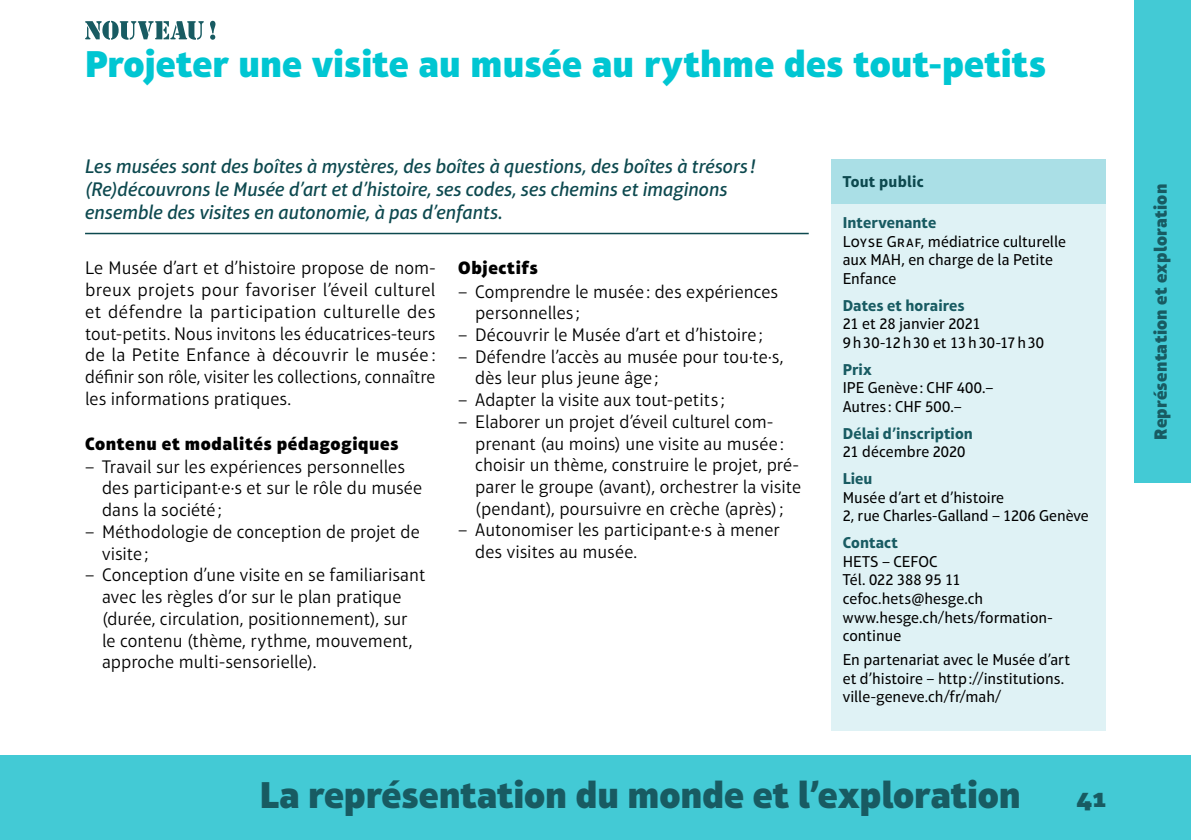
<style>
.page{position:relative;width:1191px;height:840px;background:#fff}
.page>*{position:absolute;margin:0;border:0;box-sizing:border-box;transform-origin:0 0}
.titre_focpe{font:900 38px "Aptifer Sans LT Pro";color:#00c6d2}
.t1{font:900 38px "Aptifer Sans LT Pro";letter-spacing:-.005em;color:#185b62}
.t2{font:900 28px "Aptifer Sans LT Pro";color:#185b62}
.chapeau_focpe{font:italic 500 20px/23px "Aptifer Sans LT Pro";color:#0d494f}
.text_focpe{font:300 18.4px/21.6px "Aptifer Sans LT Pro";color:#000}
.inter_focpe{font:900 18.2px "Aptifer Sans LT Pro";letter-spacing:.03em;color:#000}
.t3{font:900 18px "Aptifer Sans LT Pro";letter-spacing:.015em;color:#185b62}
.infotext_focpe{font:16px/18.4px "Aptifer Sans LT Pro";color:#000}
.infotext_focpe-2{font:700 16px/18.4px "Aptifer Sans LT Pro";letter-spacing:.005em;color:#185b62}
.info_cible_focpe{font:700 16px "Aptifer Sans LT Pro";letter-spacing:.015em;color:#0d494f}
.s1{font-weight:700;color:#185b62}
.s2{font-weight:400;color:#000}
</style>
<div class="page">
<div style="left:0;top:754px;width:1191px;height:85px;background:#43cad5"></div>
<div style="left:1134px;top:0;width:57px;height:482px;background:#43cad5"></div>
<div style="left:831px;top:159px;width:275px;height:571px;background:#dff2f5"></div>
<div style="left:831px;top:159px;width:275px;height:44px;background:#aadfe6"></div>
<hr style="left:85px;top:233px;width:723px;height:1px;background:#0d494f">
<svg style="left:85px;top:21px;width:130px;height:19px"></svg>
<p class="titre_focpe" style="left:85px;top:40px;width:962px">Projeter une visite au musée au rythme des tout-petits</p>
<p class="chapeau_focpe" style="left:85px;top:154px;width:672px">Les musées sont des boîtes à mystères, des boîtes à questions, des boîtes à trésors ! (Re)découvrons le Musée d’art et d’histoire, ses codes, ses chemins et imaginons ensemble des visites en autonomie, à pas d’enfants.</p>
<p class="text_focpe" style="left:85px;top:257px;width:352px;text-align:justify">Le Musée d’art et d’histoire propose de nom&shy;breux projets pour favoriser l’éveil culturel et défendre la participation culturelle des tout-petits. Nous invitons les éducatrices-teurs de la Petite Enfance à découvrir le musée : définir son rôle, visiter les collections, connaître les informations pratiques.</p>
<p class="inter_focpe" style="left:85px;top:432px;width:315px">Contenu et modalités pédagogiques</p>
<p class="text_focpe" style="left:102px;top:455px;width:322px;text-indent:-17px">− Travail sur les expériences personnelles des participant·e·s et sur le rôle du musée dans la société ;</p>
<p class="text_focpe" style="left:102px;top:520px;width:319px;text-indent:-17px">− Méthodologie de conception de projet de visite ;</p>
<p class="text_focpe" style="left:102px;top:564px;width:325px;text-indent:-17px">− Conception d’une visite en se familiarisant avec les règles d’or sur le plan pratique (durée, circulation, positionnement), sur le contenu (thème, rythme, mouvement, approche multi-sensorielle).</p>
<p class="inter_focpe" style="left:458px;top:257px;width:81px">Objectifs</p>
<p class="text_focpe" style="left:475px;top:280px;width:304px;text-indent:-17px">− Comprendre le musée : des expériences personnelles ;</p>
<p class="text_focpe" style="left:458px;top:324px;width:306px">− Découvrir le Musée d’art et d’histoire ;</p>
<p class="text_focpe" style="left:475px;top:345px;width:310px;text-indent:-17px">− Défendre l’accès au musée pour tou·te·s, dès leur plus jeune âge ;</p>
<p class="text_focpe" style="left:458px;top:389px;width:268px">− Adapter la visite aux tout-petits ;</p>
<p class="text_focpe" style="left:475px;top:410px;width:327px;text-indent:-17px">− Elaborer un projet d’éveil culturel com&shy;prenant (au moins) une visite au musée : choisir un thème, construire le projet, pré&shy;parer le groupe (avant), orchestrer la visite (pendant), poursuivre en crèche (après);</p>
<p class="text_focpe" style="left:475px;top:519px;width:306px;text-indent:-17px">− Autonomiser les participant·e·s à mener des visites au musée.</p>
<p class="info_cible_focpe" style="left:842px;top:172px;width:82px">Tout public</p>
<p class="infotext_focpe" style="left:842px;top:213px;width:225px"><span class="s1">Intervenante<br></span>Loyse Graf, médiatrice culturelle aux MAH, en charge de la Petite<br>Enfance</p>
<p class="infotext_focpe" style="left:842px;top:296px;width:203px"><span class="s1">Dates et horaires<br></span>21 et 28 janvier 2021<br>9h30-12h30 et 13h30-17h30</p>
<p class="infotext_focpe" style="left:842px;top:360px;width:152px"><span class="s1">Prix<br></span>IPE Genève: CHF 400.–<br>Autres: CHF 500.–</p>
<p class="infotext_focpe-2" style="left:842px;top:424px;width:132px">Délai d’inscription<br><span class="s2">21 décembre 2020</span></p>
<p class="infotext_focpe" style="left:842px;top:469px;width:248px"><span class="s1">Lieu<br></span>Musée d’art et d’histoire<br>2, rue Charles-Galland – 1206 Genève</p>
<p class="infotext_focpe" style="left:842px;top:533px;width:211px"><span class="s1">Contact<br></span>HETS – CEFOC<br>Tél. 022 388 95 11 cefoc.hets@hesge.ch www.hesge.ch/hets/formation&shy;continue</p>
<p class="infotext_focpe" style="left:842px;top:650px;width:229px">En partenariat avec le Musée d’art et d’histoire – http://institutions. ville-geneve.ch/fr/mah/</p>
<h1 class="t1" style="left:260px;top:771px;width:762px">La représentation du monde et l’exploration</h1>
<h2 class="t2" style="left:1076px;top:779px;width:31px">41</h2>
<p class="t3" style="left:1149px;top:439px;width:257px;rotate:-90deg">Représentation et exploration</p>
</div>
